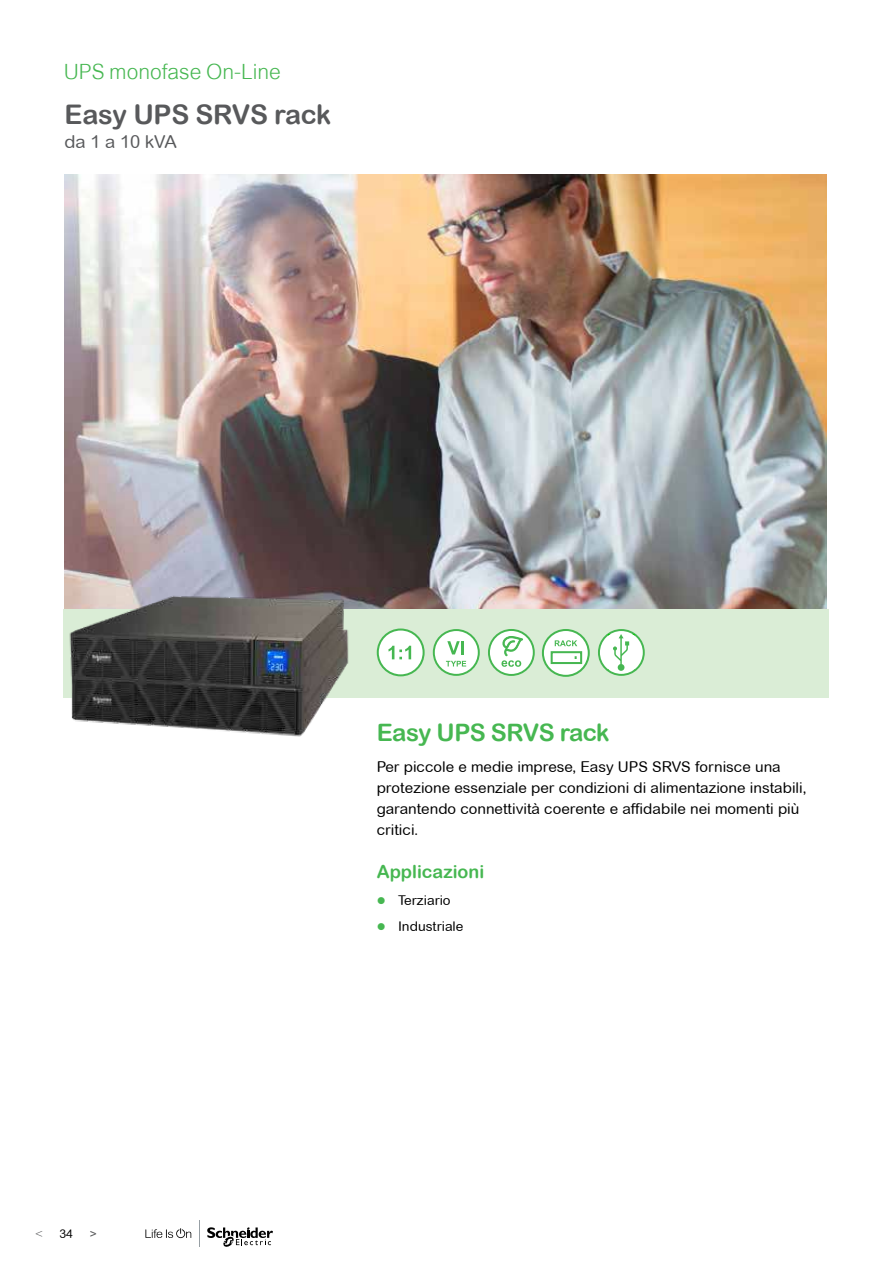
<style>
.page{position:relative;width:893px;height:1263px;background:#fff}
.page>*{position:absolute;margin:0;border:0;box-sizing:border-box;transform-origin:0 0}
.t1{font:27px "Arial Rounded MT Bold";letter-spacing:-.01em;color:#58595b}
.t2{font:24px "Arial Rounded MT Bold";letter-spacing:-.02em;color:#46b751}
.t3{font:300 21px "Arial MT Std";color:#46b751}
.t4{font:18px "Arial Rounded MT Bold";color:#46b751}
.t5{font:18px "Arial Rounded MT";letter-spacing:-.01em;color:#58595b}
.t6{font:15px/21px "Arial Rounded MT";color:#000}
.t7{font:13.5px "Arial Rounded MT";color:#000}
.t8{font:12px "Arial Rounded MT";color:#000}
.t9{font:300 12px "Arial Rounded MT Std";color:#58595b}
.t10{font:12px "Arial";color:#58595b}
.s1{color:#46b751}
</style>
<div class="page">
<svg style="left:145px;top:1228px;width:46px;height:10px"></svg>
<svg style="left:207px;top:1227px;width:66px;height:20px"></svg>
<svg style="left:199px;top:1221px;width:1px;height:26px"></svg>
<img style="left:64px;top:175px;width:762px;height:434px">
<div style="left:64px;top:609px;width:765px;height:88px;background:#daedd6"></div>
<div style="left:434px;top:630px;width:45px;height:45px;background:#fff;border-radius:50%"></div>
<div style="left:433px;top:629px;width:47px;height:47px;border:2px solid #46b751;border-radius:50%"></div>
<svg style="left:447px;top:641px;width:17px;height:13px"></svg>
<svg style="left:446px;top:661px;width:20px;height:5px"></svg>
<div style="left:489px;top:630px;width:45px;height:45px;background:#fff;border-radius:50%"></div>
<div style="left:488px;top:629px;width:47px;height:47px;border:2px solid #46b751;border-radius:50%"></div>
<svg style="left:501px;top:636px;width:22px;height:31px"></svg>
<svg style="left:598px;top:629px;width:47px;height:47px"></svg>
<div style="left:378px;top:629px;width:46px;height:46px;background:#fff;border-radius:50%"></div>
<div style="left:377px;top:628px;width:48px;height:48px;border:2px solid #46b751;border-radius:50%"></div>
<svg style="left:388px;top:646px;width:23px;height:13px"></svg>
<svg style="left:543px;top:630px;width:46px;height:46px"></svg>
<div style="left:542px;top:629px;width:48px;height:48px;border:2px solid #46b751;border-radius:50%"></div>
<svg style="left:550px;top:640px;width:33px;height:25px"></svg>
<img style="left:63px;top:591px;width:296px;height:146px">
<h3 class="t3" style="left:64px;top:60px;width:219px">UPS monofase On-Line</h3>
<h1 class="t1" style="left:65px;top:98px;width:268px">Easy UPS SRVS rack</h1>
<p class="t5" style="left:65px;top:131px;width:114px">da 1 a 10 kVA</p>
<p class="t9" style="left:35px;top:1227px;width:9px">&lt;</p>
<p class="t8" style="left:60px;top:1227px;width:15px">34</p>
<p class="t10" style="left:90px;top:1226px;width:9px">&gt;</p>
<h2 class="t2" style="left:377px;top:718px;width:234px">Easy UPS SRVS rack</h2>
<p class="t6" style="left:377px;top:756px;width:431px">Per piccole e medie imprese, Easy UPS SRVS fornisce una protezione essenziale per condizioni di alimentazione instabili, garantendo connettività coerente e affidabile nei momenti più critici.</p>
<p class="t4" style="left:377px;top:861px;width:109px">Applicazioni</p>
<p class="t7" style="left:377px;top:892px;width:75px"><span class="s1">●</span> Terziario</p>
<p class="t7" style="left:377px;top:919px;width:88px"><span class="s1">●</span> Industriale</p>
</div>
